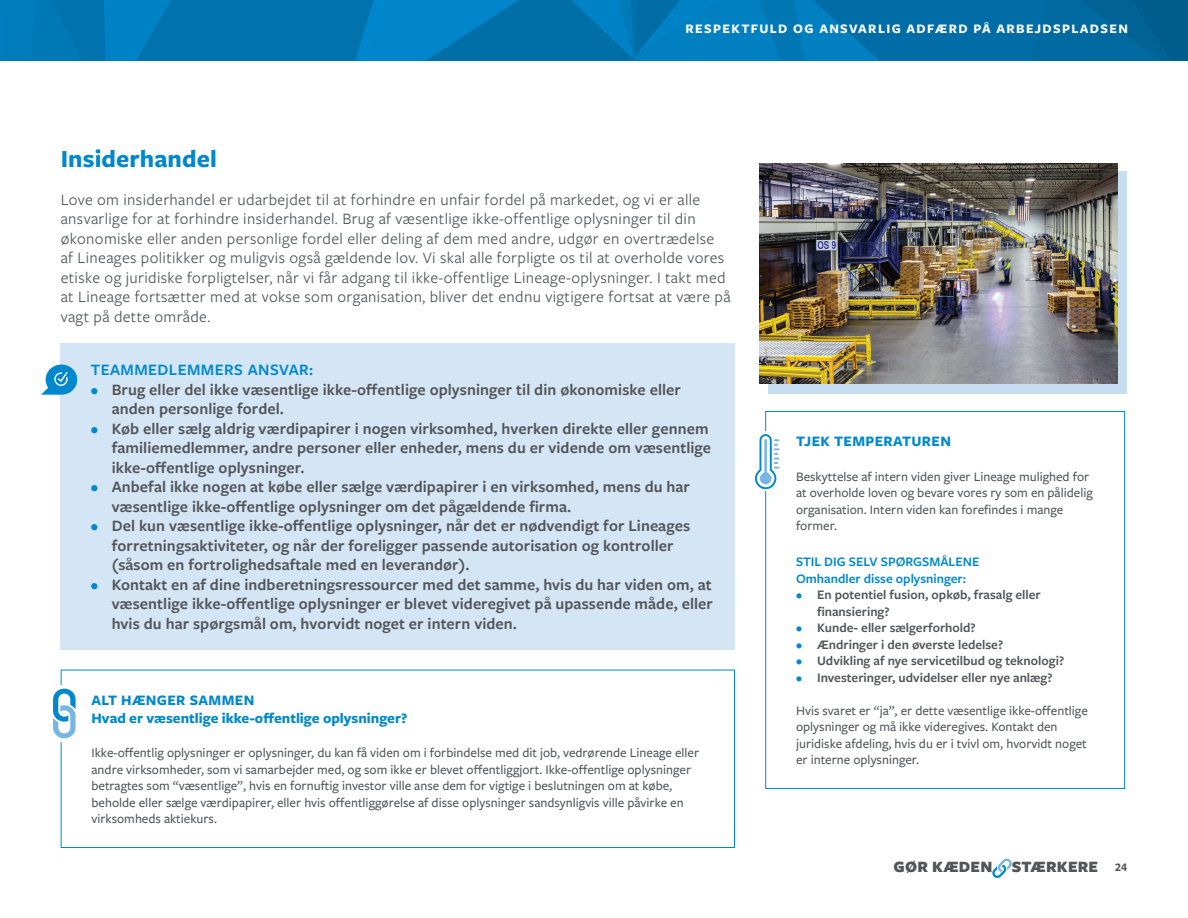
<style>
.page{position:relative;width:1188px;height:918px;background:#fff}
.page>*{position:absolute;margin:0;border:0;box-sizing:border-box;transform-origin:0 0}
._3__h1{font:700 25.5px "Freight Sans Pro";letter-spacing:.005em;color:#0088ce}
.t1{font:600 16.5px/19.5px "Freight Sans Pro";letter-spacing:.005em;color:#535558}
.base_11_13{font:16.5px/19.5px "Freight Sans Pro";letter-spacing:.02em;color:#535558}
._3__responsibilities_h1{font:600 16.5px "Freight Sans Pro";letter-spacing:.025em;color:#0088ce}
.t2{font:900 16.35px "Freight Sans Pro";letter-spacing:.01em;color:#535558}
._3__temp___linking_h2{font:700 15px "Freight Sans Pro";color:#0088ce}
._3__temp_h1{font:700 15px "Freight Sans Pro";letter-spacing:.025em;color:#0088ce}
._3__linking_h1{font:700 15px "Freight Sans Pro";letter-spacing:.025em;color:#0088ce}
.outlined_frames___base{font:500 13.5px/16.5px "Freight Sans Pro";color:#535558}
.t3{font:600 13.5px/16.5px "Freight Sans Pro";color:#535558}
._3__temp___ask_yourself{font:600 13.5px "Freight Sans Pro";color:#0088ce}
.t4{font:700 13.5px "Freight Sans Pro";letter-spacing:.1em;color:#fff}
.t5{font:700 12px "Freight Sans Pro";color:#535558}
.s1{color:#0088ce}
</style>
<div class="page">
<svg style="left:992px;top:859px;width:20px;height:19px"></svg>
<svg style="left:0;top:0;width:1188px;height:61px;background:#0074b0"></svg>
<div style="left:768px;top:171px;width:359px;height:223px;background:#c6ddf2"></div>
<img style="left:759px;top:163px;width:359px;height:220px">
<div style="left:765px;top:411px;width:360px;height:378px;border:1px solid #0088ce"></div>
<div style="left:759px;top:432px;width:17px;height:59px;background:#fff"></div>
<svg style="left:755px;top:434px;width:24px;height:55px"></svg>
<div style="left:61px;top:670px;width:674px;height:178px;border:1px solid #0088ce"></div>
<div style="left:59px;top:685px;width:5px;height:57px;background:#fff"></div>
<svg style="left:53px;top:689px;width:23px;height:49px"></svg>
<div style="left:61px;top:343px;width:674px;height:307px;background:#d4e5f5"></div>
<svg style="left:41px;top:365px;width:36px;height:30px"></svg>
<p class="t4" style="left:686px;top:19px;width:444px">RESPEKTFULD OG ANSVARLIG ADFÆRD PÅ ARBEJDSPLADSEN</p>
<p class="_3__h1" style="left:61px;top:141px;width:158px">Insiderhandel</p>
<p class="base_11_13" style="left:61px;top:189px;width:671px">Love om insiderhandel er udarbejdet til at forhindre en unfair fordel på markedet, og vi er alle ansvarlige for at forhindre insiderhandel. Brug af væsentlige ikke-offentlige oplysninger til din økonomiske eller anden personlige fordel eller deling af dem med andre, udgør en overtrædelse af Lineages politikker og muligvis også gældende lov. Vi skal alle forpligte os til at overholde vores etiske og juridiske forpligtelser, når vi får adgang til ikke-offentlige Lineage-oplysninger. I takt med at Lineage fortsætter med at vokse som organisation, bliver det endnu vigtigere fortsat at være på vagt på dette område.</p>
<p class="_3__responsibilities_h1" style="left:91px;top:359px;width:224px">TEAMMEDLEMMERS ANSVAR:</p>
<p class="t1" style="left:112px;top:379px;width:571px;text-indent:-21px"><span class="s1">•</span> Brug eller del ikke væsentlige ikke-offentlige oplysninger til din økonomiske eller anden personlige fordel.</p>
<p class="t1" style="left:112px;top:418px;width:601px;text-indent:-21px"><span class="s1">•</span> Køb eller sælg aldrig værdipapirer i nogen virksomhed, hverken direkte eller gennem familiemedlemmer, andre personer eller enheder, mens du er vidende om væsentlige ikke-offentlige oplysninger.</p>
<p class="t1" style="left:112px;top:477px;width:580px;text-indent:-21px"><span class="s1">•</span> Anbefal ikke nogen at købe eller sælge værdipapirer i en virksomhed, mens du har væsentlige ikke-offentlige oplysninger om det pågældende firma.</p>
<p class="t1" style="left:112px;top:516px;width:580px;text-indent:-21px"><span class="s1">•</span> Del kun væsentlige ikke-offentlige oplysninger, når det er nødvendigt for Lineages forretningsaktiviteter, og når der foreligger passende autorisation og kontroller (såsom en fortrolighedsaftale med en leverandør).</p>
<p class="t1" style="left:112px;top:574px;width:603px;text-align:justify;text-indent:-21px"><span class="s1">•</span> Kontakt en af dine indberetningsressourcer med det samme, hvis du har viden om, at væsentlige ikke-offentlige oplysninger er blevet videregivet på upassende måde, eller hvis du har spørgsmål om, hvorvidt noget er intern viden.</p>
<p class="_3__linking_h1" style="left:92px;top:689px;width:164px">ALT HÆNGER SAMMEN</p>
<p class="_3__temp___linking_h2" style="left:92px;top:707px;width:317px">Hvad er væsentlige ikke-offentlige oplysninger?</p>
<p class="outlined_frames___base" style="left:92px;top:744px;width:609px">Ikke-offentlig oplysninger er oplysninger, du kan få viden om i forbindelse med dit job, vedrørende Lineage eller andre virksomheder, som vi samarbejder med, og som ikke er blevet offentliggjort. Ikke-offentlige oplysninger betragtes som “væsentlige”, hvis en fornuftig investor ville anse dem for vigtige i beslutningen om at købe, beholde eller sælge værdipapirer, eller hvis offentliggørelse af disse oplysninger sandsynligvis ville påvirke en virksomheds aktiekurs.</p>
<p class="_3__temp_h1" style="left:796px;top:431px;width:157px">TJEK TEMPERATUREN</p>
<p class="outlined_frames___base" style="left:796px;top:467px;width:298px">Beskyttelse af intern viden giver Lineage mulighed for at overholde loven og bevare vores ry som en pålidelig organisation. Intern viden kan forefindes i mange former.</p>
<p class="_3__temp___ask_yourself" style="left:796px;top:552px;width:185px">STIL DIG SELV SPØRGSMÅLENE</p>
<p class="_3__temp___ask_yourself" style="left:796px;top:569px;width:172px">Omhandler disse oplysninger:</p>
<p class="t3" style="left:817px;top:586px;width:225px;text-indent:-21px"><span class="s1">•</span> En potentiel fusion, opkøb, frasalg eller finansiering?</p>
<p class="t3" style="left:796px;top:619px;width:181px"><span class="s1">•</span> Kunde- eller sælgerforhold?</p>
<p class="t3" style="left:796px;top:635px;width:209px"><span class="s1">•</span> Ændringer i den øverste ledelse?</p>
<p class="t3" style="left:796px;top:652px;width:270px"><span class="s1">•</span> Udvikling af nye servicetilbud og teknologi?</p>
<p class="t3" style="left:796px;top:668px;width:258px"><span class="s1">•</span> Investeringer, udvidelser eller nye anlæg?</p>
<p class="outlined_frames___base" style="left:796px;top:701px;width:293px">Hvis svaret er “ja”, er dette væsentlige ikke-offentlige oplysninger og må ikke videregives. Kontakt den juridiske afdeling, hvis du er i tvivl om, hvorvidt noget er interne oplysninger.</p>
<p class="t2" style="left:894px;top:856px;width:206px">GØR KÆDEN STÆRKERE</p>
<p class="t5" style="left:1115px;top:859px;width:13px">24</p>
</div>
